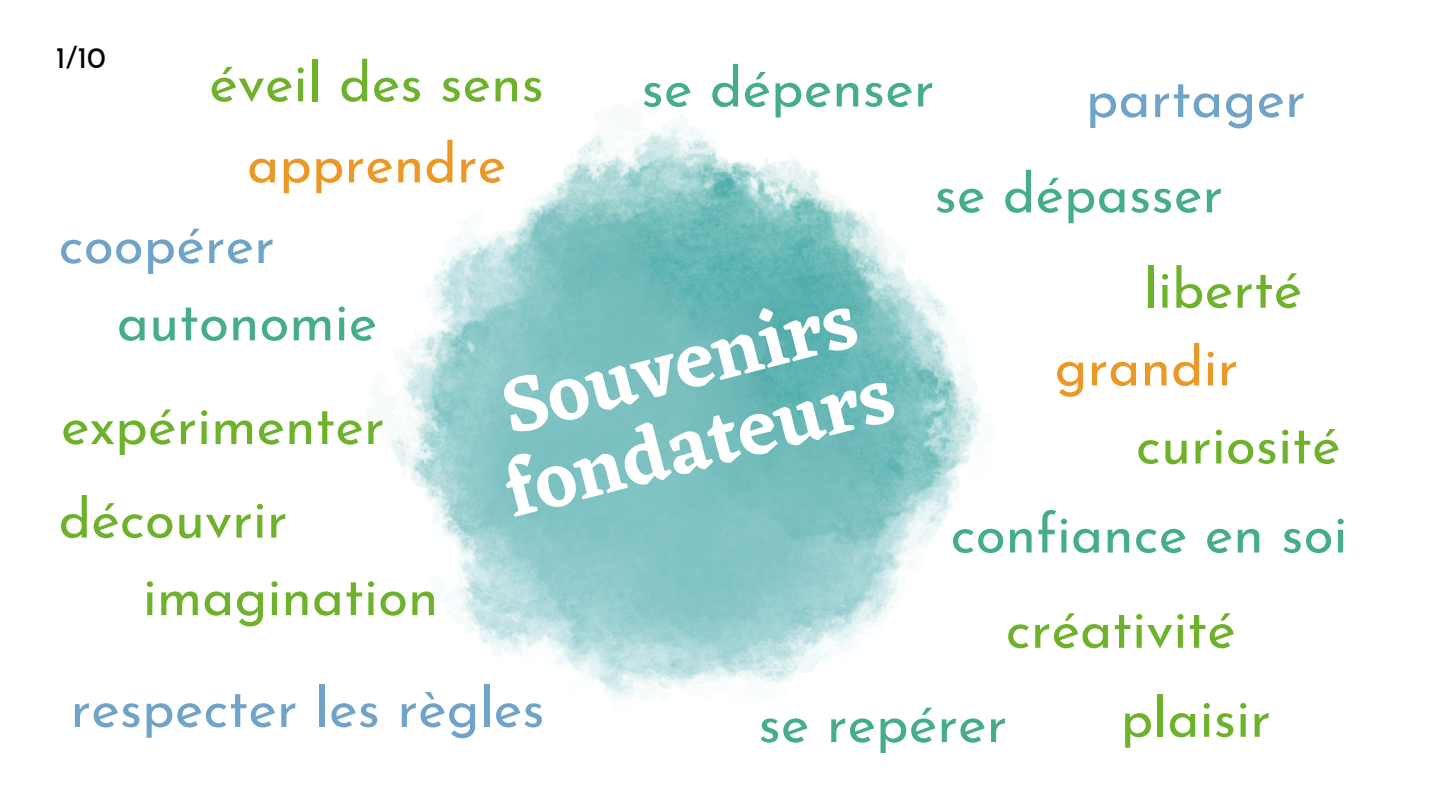
<style>
.page{position:relative;width:1440px;height:810px;background:#fff}
.page>*{position:absolute;margin:0;border:0;box-sizing:border-box;transform-origin:0 0}
.t1{font:600 79.3px "Eczar";color:#fff}
.t2{font:55px "Josefin Sans";color:#6eb22b}
.t3{font:55px "Josefin Sans";color:#45ad8e}
.t4{font:55px "Josefin Sans";color:#6fa3c8}
.t5{font:55px "Josefin Sans";color:#ed9726}
.t6{font:30px "Josefin Sans";color:#000}
</style>
<div class="page">
<img style="left:369px;top:106px;width:612px;height:596px">
<p class="t6" style="left:56px;top:46px;width:52px">1/10</p>
<p class="t2" style="left:209px;top:60px;width:336px">éveil des sens</p>
<p class="t5" style="left:247px;top:141px;width:261px">apprendre</p>
<p class="t3" style="left:641px;top:65px;width:294px">se dépenser</p>
<p class="t4" style="left:1086px;top:76px;width:221px">partager</p>
<p class="t3" style="left:934px;top:171px;width:290px">se dépasser</p>
<p class="t4" style="left:59px;top:222px;width:218px">coopérer</p>
<p class="t3" style="left:117px;top:299px;width:262px">autonomie</p>
<p class="t2" style="left:61px;top:403px;width:325px">expérimenter</p>
<p class="t2" style="left:59px;top:496px;width:230px">découvrir</p>
<p class="t2" style="left:143px;top:574px;width:297px">imagination</p>
<p class="t1" style="left:492px;top:361px;width:365px;rotate:-14deg">Souvenirs</p>
<p class="t1" style="left:495px;top:444px;width:399px;rotate:-14deg">fondateurs</p>
<p class="t2" style="left:1144px;top:266px;width:160px">liberté</p>
<p class="t5" style="left:1055px;top:344px;width:185px">grandir</p>
<p class="t2" style="left:1136px;top:422px;width:206px">curiosité</p>
<p class="t3" style="left:951px;top:511px;width:398px">confiance en soi</p>
<p class="t2" style="left:1006px;top:607px;width:232px">créativité</p>
<p class="t4" style="left:70px;top:686px;width:476px">respecter les règles</p>
<p class="t2" style="left:1121px;top:696px;width:152px">plaisir</p>
<p class="t3" style="left:758px;top:701px;width:250px">se repérer</p>
</div>
